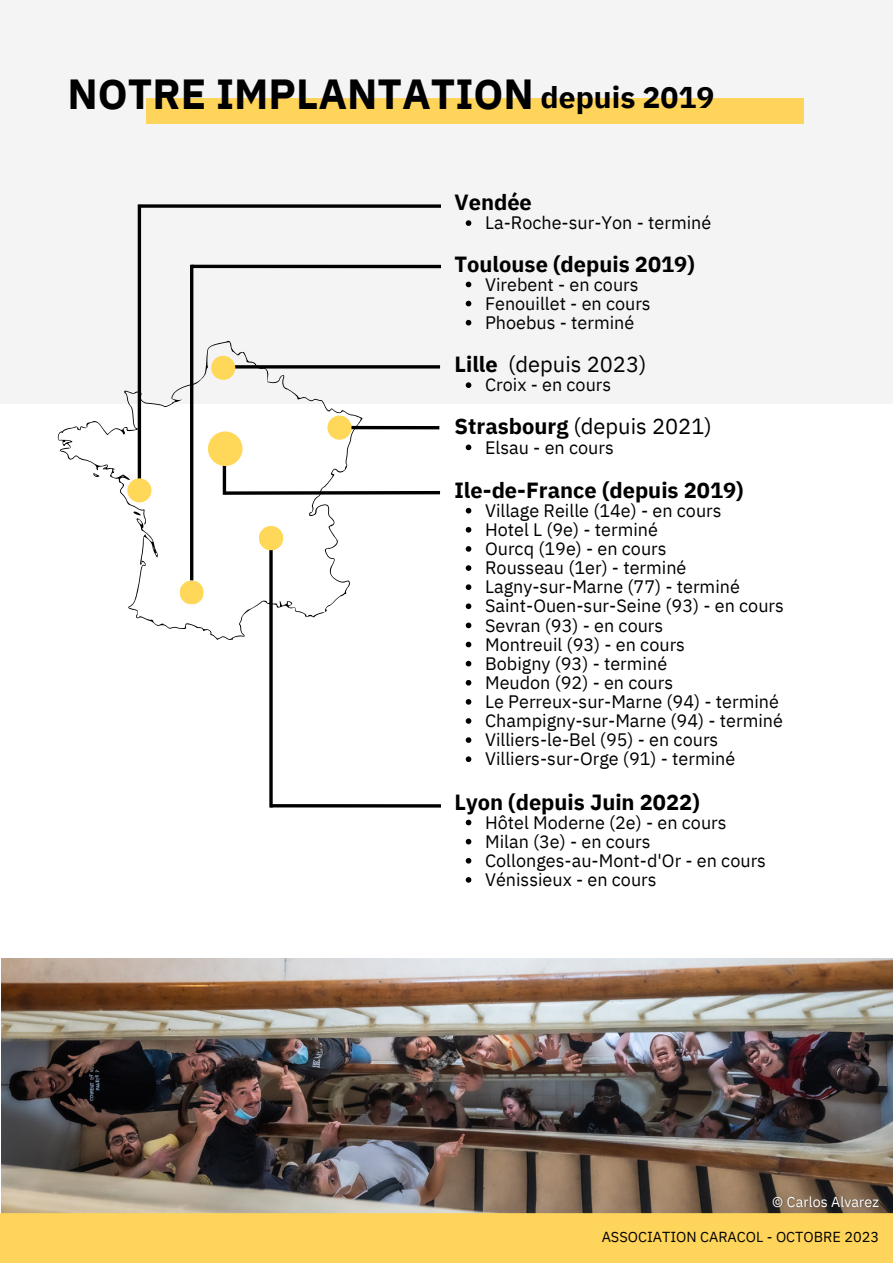
<style>
.page{position:relative;width:893px;height:1264px;background:#fff}
.page>*{position:absolute;margin:0;border:0;box-sizing:border-box;transform-origin:0 0}
.t1{font:700 42px "IBM Plex Sans";color:#000}
.t2{font:700 30px "IBM Plex Sans";color:#000}
.t3{font:700 21.9px "IBM Plex Sans";color:#000}
.t4{font:21.9px "IBM Plex Sans";color:#000}
.t5{font:18px "IBM Plex Sans";color:#000}
.t6{font:14.55px "IBM Plex Sans";color:#000}
.t7{font:14.4px "IBM Plex Sans";color:#fff}
.s1{font-weight:700}
</style>
<div class="page">
<img style="left:1px;top:958px;width:891px;height:255px">
<div style="left:0;top:1213px;width:892px;height:49px;background:#ffd45a"></div>
<div style="left:0;top:0;width:892px;height:404px;background:#f4f4f4"></div>
<div style="left:146px;top:99px;width:657px;height:25px;background:#ffd45a"></div>
<svg style="left:58px;top:340px;width:306px;height:300px"></svg>
<div style="left:180px;top:580px;width:24px;height:24px;background:#ffd85a;border-radius:50%"></div>
<svg style="left:226px;top:491px;width:214px;height:4px"></svg>
<hr style="left:192px;top:265px;width:249px;height:3px;background:#000">
<hr style="left:190px;top:265px;width:3px;height:315px;background:#000">
<hr style="left:271px;top:804px;width:170px;height:3px;background:#000">
<svg style="left:269px;top:550px;width:4px;height:257px"></svg>
<div style="left:259px;top:526px;width:24px;height:24px;background:#ffd85a;border-radius:50%"></div>
<svg style="left:465px;top:444px;width:6px;height:6px"></svg>
<svg style="left:465px;top:508px;width:6px;height:5px"></svg>
<svg style="left:465px;top:527px;width:6px;height:5px"></svg>
<svg style="left:465px;top:546px;width:6px;height:5px"></svg>
<svg style="left:465px;top:565px;width:6px;height:6px"></svg>
<svg style="left:465px;top:584px;width:6px;height:6px"></svg>
<svg style="left:465px;top:603px;width:6px;height:6px"></svg>
<svg style="left:465px;top:622px;width:6px;height:6px"></svg>
<svg style="left:465px;top:641px;width:6px;height:6px"></svg>
<svg style="left:465px;top:661px;width:6px;height:5px"></svg>
<svg style="left:465px;top:680px;width:6px;height:5px"></svg>
<svg style="left:465px;top:699px;width:6px;height:5px"></svg>
<svg style="left:465px;top:718px;width:6px;height:5px"></svg>
<svg style="left:465px;top:737px;width:6px;height:6px"></svg>
<svg style="left:465px;top:756px;width:6px;height:6px"></svg>
<svg style="left:465px;top:819px;width:6px;height:6px"></svg>
<svg style="left:465px;top:838px;width:6px;height:6px"></svg>
<svg style="left:465px;top:858px;width:6px;height:5px"></svg>
<svg style="left:465px;top:877px;width:6px;height:5px"></svg>
<svg style="left:465px;top:282px;width:6px;height:5px"></svg>
<svg style="left:465px;top:301px;width:6px;height:5px"></svg>
<svg style="left:465px;top:320px;width:6px;height:5px"></svg>
<svg style="left:465px;top:382px;width:6px;height:6px"></svg>
<hr style="left:342px;top:426px;width:97px;height:3px;background:#000">
<hr style="left:224px;top:365px;width:216px;height:3px;background:#000">
<div style="left:327px;top:415px;width:24px;height:24px;background:#ffd85a;border-radius:50%"></div>
<div style="left:211px;top:356px;width:24px;height:24px;background:#ffd85a;border-radius:50%"></div>
<svg style="left:465px;top:220px;width:6px;height:6px"></svg>
<svg style="left:141px;top:204px;width:300px;height:4px"></svg>
<hr style="left:138px;top:204px;width:3px;height:283px;background:#000">
<div style="left:127px;top:478px;width:24px;height:24px;background:#ffd85a;border-radius:50%"></div>
<hr style="left:223px;top:448px;width:3px;height:47px;background:#000">
<div style="left:208px;top:431px;width:34px;height:35px;background:#ffd85a;border-radius:50%"></div>
<p class="t1" style="left:67px;top:66px;width:468px">NOTRE IMPLANTATION</p>
<p class="t2" style="left:540px;top:77px;width:175px">depuis 2019</p>
<p class="t3" style="left:454px;top:188px;width:79px">Vendée</p>
<p class="t5" style="left:485px;top:211px;width:228px">La-Roche-sur-Yon - terminé</p>
<p class="t3" style="left:454px;top:249px;width:242px">Toulouse (depuis 2019)</p>
<p class="t5" style="left:485px;top:272px;width:155px">Virebent - en cours</p>
<p class="t5" style="left:485px;top:291px;width:167px">Fenouillet - en cours</p>
<p class="t5" style="left:485px;top:310px;width:151px">Phoebus - terminé</p>
<p class="t4" style="left:454px;top:350px;width:193px"><span class="s1">Lille</span> (depuis 2023)</p>
<p class="t5" style="left:485px;top:373px;width:128px">Croix - en cours</p>
<p class="t4" style="left:454px;top:412px;width:259px"><span class="s1">Strasbourg</span> (depuis 2021)</p>
<p class="t5" style="left:485px;top:435px;width:130px">Elsau - en cours</p>
<p class="t3" style="left:454px;top:475px;width:291px">Ile-de-France (depuis 2019)</p>
<p class="t5" style="left:485px;top:498px;width:238px">Village Reille (14e) - en cours</p>
<p class="t5" style="left:485px;top:517px;width:174px">Hotel L (9e) - terminé</p>
<p class="t5" style="left:485px;top:536px;width:183px">Ourcq (19e) - en cours</p>
<p class="t5" style="left:485px;top:556px;width:203px">Rousseau (1er) - terminé</p>
<p class="t5" style="left:485px;top:575px;width:256px">Lagny-sur-Marne (77) - terminé</p>
<p class="t5" style="left:485px;top:594px;width:300px">Saint-Ouen-sur-Seine (93) - en cours</p>
<p class="t5" style="left:485px;top:613px;width:180px">Sevran (93) - en cours</p>
<p class="t5" style="left:485px;top:632px;width:201px">Montreuil (93) - en cours</p>
<p class="t5" style="left:485px;top:651px;width:184px">Bobigny (93) - terminé</p>
<p class="t5" style="left:485px;top:670px;width:189px">Meudon (92) - en cours</p>
<p class="t5" style="left:485px;top:689px;width:295px">Le Perreux-sur-Marne (94) - terminé</p>
<p class="t5" style="left:485px;top:708px;width:299px">Champigny-sur-Marne (94) - terminé</p>
<p class="t5" style="left:485px;top:727px;width:235px">Villiers-le-Bel (95) - en cours</p>
<p class="t5" style="left:485px;top:747px;width:252px">Villiers-sur-Orge (91) - terminé</p>
<p class="t3" style="left:454px;top:787px;width:247px">Lyon (depuis Juin 2022)</p>
<p class="t5" style="left:485px;top:810px;width:243px">Hôtel Moderne (2e) - en cours</p>
<p class="t5" style="left:485px;top:829px;width:167px">Milan (3e) - en cours</p>
<p class="t5" style="left:485px;top:848px;width:282px">Collonges-au-Mont-d'Or - en cours</p>
<p class="t5" style="left:485px;top:867px;width:173px">Vénissieux - en cours</p>
<p class="t7" style="left:772px;top:1192px;width:108px">© Carlos Alvarez</p>
<p class="t6" style="left:601px;top:1227px;width:279px">ASSOCIATION CARACOL - OCTOBRE 2023</p>
</div>
